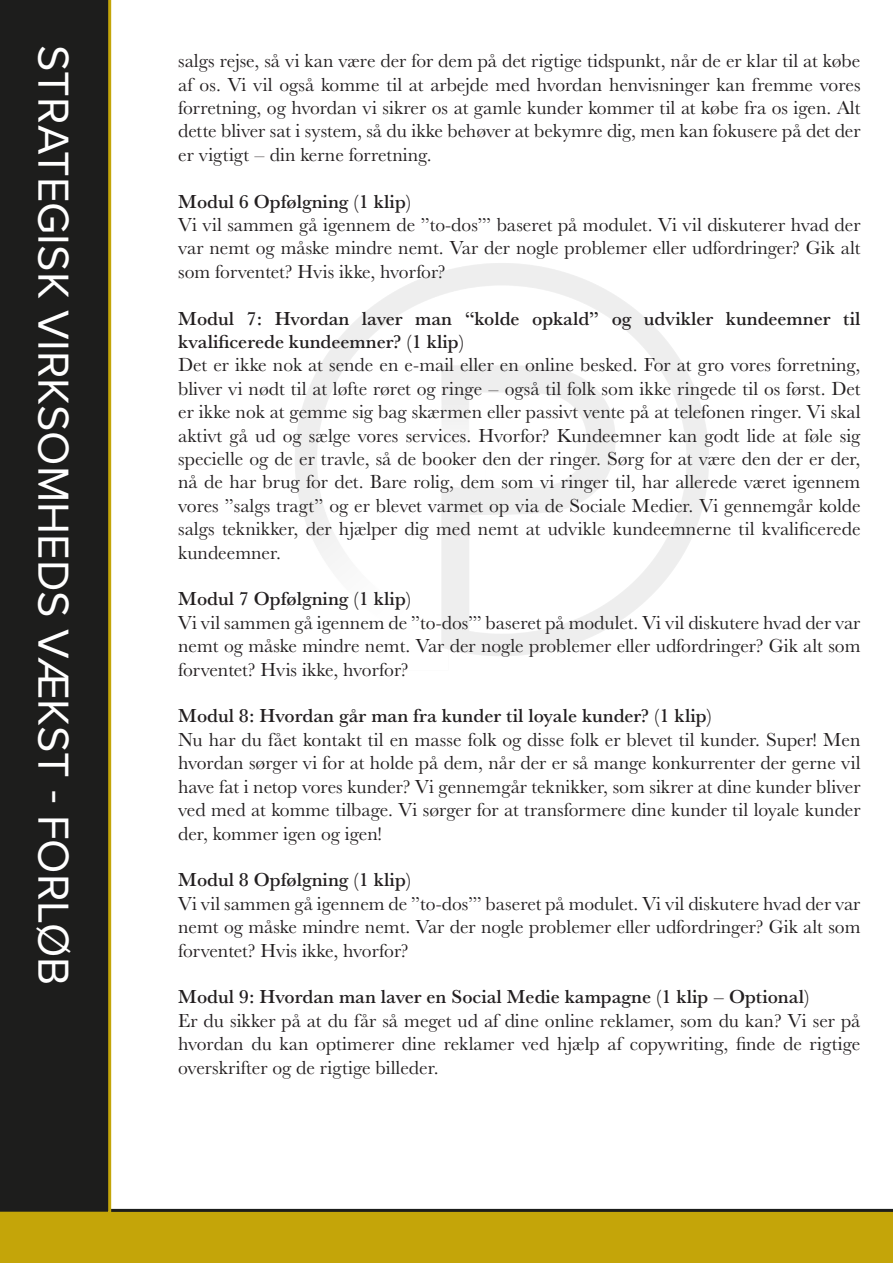
<style>
.page{position:relative;width:893px;height:1263px;background:#fff}
.page>*{position:absolute;margin:0;border:0;box-sizing:border-box;transform-origin:0 0}
.t1{font:45px "Proxima Nova";color:#fff}
.t2{font:19.5px/23.4px "Baskerville URW";color:#231f20;text-align:justify}
.t3{font:500 19.5px/23.4px "Baskerville URW";color:#231f20}
</style>
<div class="page">
<div style="left:0;top:1209px;width:893px;height:54px;background:#c4a509"></div>
<div style="left:0;top:0;width:111px;height:1215px;background:#1d1d1c"></div>
<h1 class="t1" style="left:87px;top:45px;width:941px;rotate:90deg">STRATEGISK VIRKSOMHEDS VÆKST - FORLØB</h1>
<p class="t2" style="left:178px;top:48px;width:684px">salgs rejse, så vi kan være der for dem på det rigtige tidspunkt, når de er klar til at købe af os. Vi vil også komme til at arbejde med hvordan henvisninger kan fremme vores forretning, og hvordan vi sikrer os at gamle kunder kommer til at købe fra os igen. Alt dette bliver sat i system, så du ikke behøver at bekymre dig, men kan fokusere på det der er vigtigt – din kerne forretning.</p>
<p class="t3" style="left:178px;top:189px;width:235px">Modul 6 Opfølgning (1 klip)</p>
<p class="t2" style="left:178px;top:212px;width:684px">Vi vil sammen gå igennem de ”to-dos’” baseret på modulet. Vi vil diskuterer hvad der var nemt og måske mindre nemt. Var der nogle problemer eller udfordringer? Gik alt som forventet? Hvis ikke, hvorfor?</p>
<p class="t3" style="left:178px;top:306px;width:684px">Modul 7: Hvordan laver man “kolde opkald” og udvikler kundeemner til kvalificerede kundeemner? (1 klip)</p>
<p class="t2" style="left:178px;top:353px;width:684px">Det er ikke nok at sende en e-mail eller en online besked. For at gro vores forretning, bliver vi nødt til at løfte røret og ringe – også til folk som ikke ringede til os først. Det er ikke nok at gemme sig bag skærmen eller passivt vente på at telefonen ringer. Vi skal aktivt gå ud og sælge vores services. Hvorfor? Kundeemner kan godt lide at føle sig specielle og de er travle, så de booker den der ringer. Sørg for at være den der er der, nå de har brug for det. Bare rolig, dem som vi ringer til, har allerede været igennem vores ”salgs tragt” og er blevet varmet op via de Sociale Medier. Vi gennemgår kolde salgs teknikker, der hjælper dig med nemt at udvikle kundeemnerne til kvalificerede kundeemner.</p>
<p class="t3" style="left:178px;top:587px;width:235px">Modul 7 Opfølgning (1 klip)</p>
<p class="t2" style="left:178px;top:610px;width:684px">Vi vil sammen gå igennem de ”to-dos’” baseret på modulet. Vi vil diskutere hvad der var nemt og måske mindre nemt. Var der nogle problemer eller udfordringer? Gik alt som forventet? Hvis ikke, hvorfor?</p>
<p class="t3" style="left:178px;top:704px;width:535px">Modul 8: Hvordan går man fra kunder til loyale kunder? (1 klip)</p>
<p class="t2" style="left:178px;top:727px;width:684px">Nu har du fået kontakt til en masse folk og disse folk er blevet til kunder. Super! Men hvordan sørger vi for at holde på dem, når der er så mange konkurrenter der gerne vil have fat i netop vores kunder? Vi gennemgår teknikker, som sikrer at dine kunder bliver ved med at komme tilbage. Vi sørger for at transformere dine kunder til loyale kunder der, kommer igen og igen!</p>
<p class="t3" style="left:178px;top:867px;width:235px">Modul 8 Opfølgning (1 klip)</p>
<p class="t2" style="left:178px;top:891px;width:684px">Vi vil sammen gå igennem de ”to-dos’” baseret på modulet. Vi vil diskutere hvad der var nemt og måske mindre nemt. Var der nogle problemer eller udfordringer? Gik alt som forventet? Hvis ikke, hvorfor?</p>
<p class="t3" style="left:178px;top:984px;width:633px">Modul 9: Hvordan man laver en Social Medie kampagne (1 klip – Optional)</p>
<p class="t2" style="left:178px;top:1008px;width:684px">Er du sikker på at du får så meget ud af dine online reklamer, som du kan? Vi ser på hvordan du kan optimerer dine reklamer ved hjælp af copywriting, finde de rigtige overskrifter og de rigtige billeder.</p>
</div>
